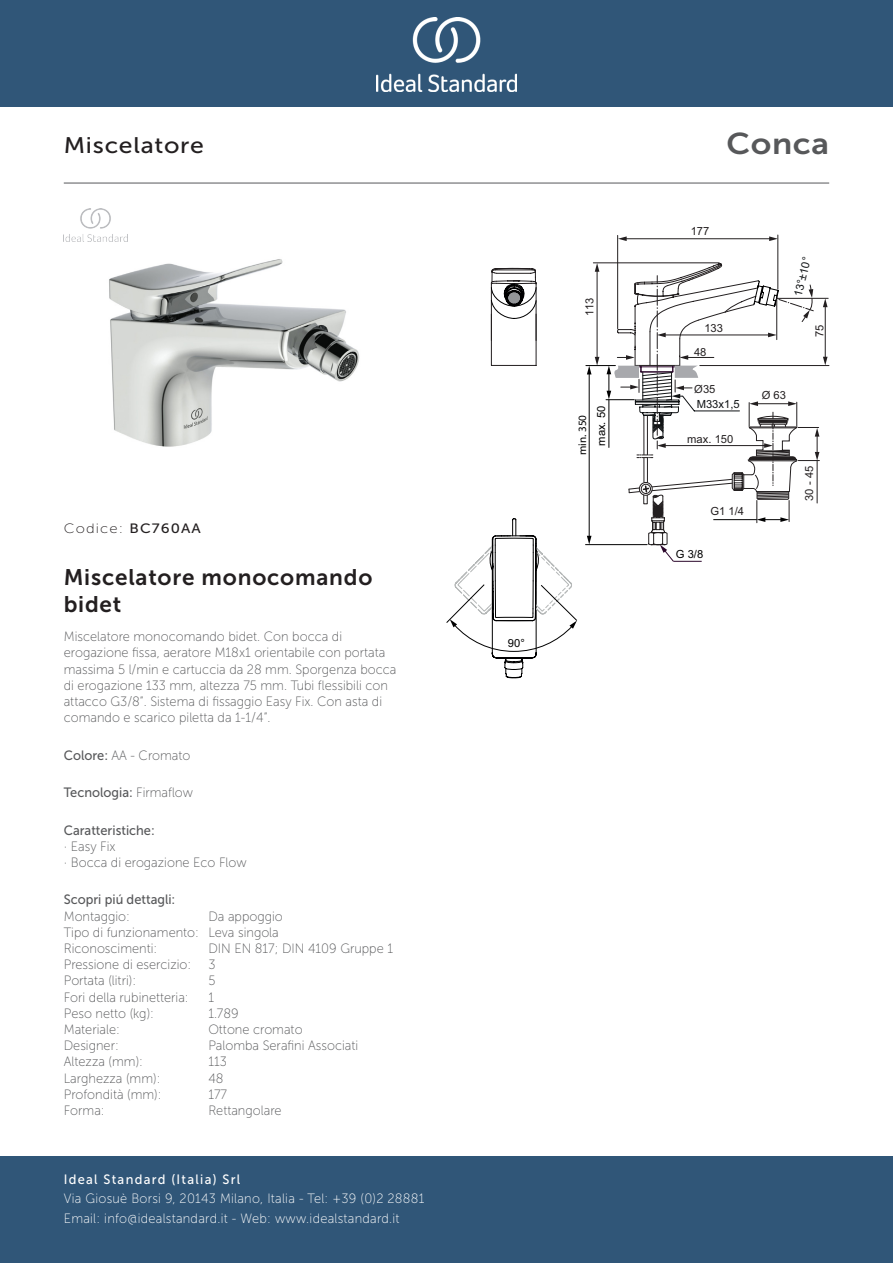
<style>
.page{position:relative;width:893px;height:1263px;background:#fff}
.page>*{position:absolute;margin:0;border:0;box-sizing:border-box;transform-origin:0 0}
._001_Produkttyp{font:30px "Museo Sans 700";letter-spacing:.02em;color:#57585a;scale:1.1 1}
.Article_Name{font:22.5px/27px "Museo Sans 700";letter-spacing:.035em;color:#231f20}
.t1{font:22.5px "Museo Sans 500";letter-spacing:.03em;color:#231f20;scale:1.1 1}
.Marketing_Descriptio{font:13.5px/16.2px "Museo Sans 100";color:#57585a;scale:.95 1}
.t2{font:13.5px/19.5px "Museo Sans 100";letter-spacing:.02em;color:#fff;scale:.95 1}
.Features{font:13.5px/16.2px "Museo Sans 100";color:#57585a;scale:.95 1}
.Technology{font:13.5px "Museo Sans 500";color:#57585a;scale:.95 1}
.Accreditations{font:13.5px "Museo Sans 100";color:#57585a;scale:.95 1}
.Designer{font:13.5px "Museo Sans 100";color:#57585a;scale:.95 1}
.Operation_Type{font:13.5px "Museo Sans 100";color:#57585a;scale:.95 1}
.t3{font:13.5px "Museo Sans 500";letter-spacing:.1em;color:#fff;scale:.95 1}
.Tap_Holes{font:13.5px "Museo Sans 100";color:#57585a;scale:.95 1}
.Material{font:13.5px "Museo Sans 100";color:#57585a;scale:.95 1}
.Operation_Pressure{font:13.5px "Museo Sans 100";color:#57585a;scale:.95 1}
.Mounting{font:13.5px "Museo Sans 100";color:#57585a;scale:.95 1}
.Net_Weight__kg{font:13.5px "Museo Sans 100";color:#57585a;scale:.95 1}
.Depth__mm{font:13.5px "Museo Sans 100";color:#57585a;scale:.95 1}
.Shape{font:13.5px "Museo Sans 100";color:#57585a;scale:.95 1}
.Colour{font:13.5px "Museo Sans 100";color:#57585a;scale:.95 1}
.Flow_Rate__litre{font:13.5px "Museo Sans 100";color:#57585a;scale:.95 1}
.Width__mm{font:13.5px "Museo Sans 100";color:#57585a;scale:.95 1}
.Height__mm{font:13.5px "Museo Sans 100";color:#57585a;scale:.95 1}
.t4{font:13.5px "Museo Sans 100";letter-spacing:.075em;color:#231f20;scale:1.1 1}
.t5{font:11.25px/23.9px "Arial";color:#231f20}
.t6{font:11.25px/14.9px "Arial";color:#101315}
.t7{font:11.25px/19px "Myriad Pro";color:#000001}
.t8{font:11.25px "Arial";color:#000001}
.s1{font-family:"Museo Sans 500"}
.s2{font-family:"Museo Sans 100"}
.s3{font-family:"Arial"}
.s4{color:#231f20}
</style>
<div class="page">
<div style="left:0;top:1157px;width:893px;height:106px;background:#305678"></div>
<div style="left:0;top:0;width:893px;height:107px;background:#305678"></div>
<img style="left:376px;top:18px;width:141px;height:73px">
<hr style="left:64px;top:183px;width:765px;height:1px;background:#57585a">
<img style="left:109px;top:259px;width:251px;height:188px">
<svg style="left:490px;top:268px;width:46px;height:98px"></svg>
<svg style="left:504px;top:280px;width:82px;height:398px"></svg>
<hr style="left:778px;top:235px;width:1px;height:54px;background:#231f20">
<hr style="left:617px;top:235px;width:1px;height:94px;background:#231f20">
<hr style="left:625px;top:238px;width:146px;height:1px;background:#231f20">
<svg style="left:769px;top:236px;width:9px;height:5px"></svg>
<svg style="left:618px;top:236px;width:9px;height:5px"></svg>
<hr style="left:777px;top:298px;width:51px;height:1px;background:#231f20">
<hr style="left:700px;top:365px;width:129px;height:1px;background:#231f20">
<hr style="left:585px;top:544px;width:62px;height:1px;background:#000001">
<svg style="left:446px;top:518px;width:131px;height:141px"></svg>
<svg style="left:586px;top:262px;width:241px;height:300px"></svg>
<img style="left:65px;top:208px;width:63px;height:34px">
<p class="t1" style="left:64px;top:133px;width:129px">Miscelatore</p>
<p class="_001_Produkttyp" style="left:726px;top:127px;width:95px">Conca</p>
<p class="t4" style="left:64px;top:521px;width:126px">Codice: <span class="s1">BC760AA</span></p>
<p class="Article_Name" style="left:64px;top:564px;width:310px">Miscelatore monocomando bidet</p>
<p class="Marketing_Descriptio" style="left:64px;top:629px;width:352px">Miscelatore monocomando bidet. Con bocca di erogazione fissa, aeratore M18x1 orientabile con portata massima 5 l/min e cartuccia da 28 mm. Sporgenza bocca di erogazione 133 mm, altezza 75 mm. Tubi flessibili con attacco G3/8”. Sistema di fissaggio Easy Fix. Con asta di comando e scarico piletta da 1-1/4”.</p>
<p class="Colour" style="left:64px;top:748px;width:135px"><span class="s1">Colore:</span> AA - Cromato</p>
<p class="Technology" style="left:64px;top:785px;width:138px">Tecnologia: <span class="s2">Firmaflow</span></p>
<p class="Features" style="left:64px;top:822px;width:194px"><span class="s1">Caratteristiche:<br></span>· Easy Fix<br>· Bocca di erogazione Eco Flow</p>
<p class="Technology" style="left:64px;top:892px;width:119px">Scopri piú dettagli:</p>
<p class="Mounting" style="left:64px;top:909px;width:71px">Montaggio:</p>
<p class="Mounting" style="left:208px;top:909px;width:80px">Da appoggio</p>
<p class="Operation_Type" style="left:64px;top:925px;width:228px">Tipo di funzionamento: Leva singola</p>
<p class="Accreditations" style="left:64px;top:941px;width:100px">Riconoscimenti:</p>
<p class="Accreditations" style="left:208px;top:941px;width:196px">DIN EN 817; DIN 4109 Gruppe 1</p>
<p class="Operation_Pressure" style="left:64px;top:957px;width:136px">Pressione di esercizio:</p>
<p class="Operation_Pressure" style="left:208px;top:957px;width:9px">3</p>
<p class="Flow_Rate__litre" style="left:64px;top:974px;width:78px">Portata (litri):</p>
<p class="Flow_Rate__litre" style="left:208px;top:974px;width:9px">5</p>
<p class="Tap_Holes" style="left:64px;top:990px;width:133px">Fori della rubinetteria:</p>
<p class="Tap_Holes" style="left:208px;top:990px;width:7px">1</p>
<p class="Net_Weight__kg" style="left:64px;top:1006px;width:96px">Peso netto (kg):</p>
<p class="Net_Weight__kg" style="left:208px;top:1006px;width:33px">1.789</p>
<p class="Material" style="left:64px;top:1022px;width:61px">Materiale:</p>
<p class="Material" style="left:208px;top:1022px;width:101px">Ottone cromato</p>
<p class="Designer" style="left:64px;top:1038px;width:59px">Designer:</p>
<p class="Designer" style="left:208px;top:1038px;width:159px">Palomba Serafini Associati</p>
<p class="Height__mm" style="left:64px;top:1055px;width:85px">Altezza (mm):</p>
<p class="Height__mm" style="left:208px;top:1055px;width:21px">113</p>
<p class="Width__mm" style="left:64px;top:1071px;width:103px">Larghezza (mm):</p>
<p class="Width__mm" style="left:208px;top:1071px;width:18px">48</p>
<p class="Depth__mm" style="left:64px;top:1087px;width:104px">Profondità (mm):</p>
<p class="Depth__mm" style="left:208px;top:1087px;width:21px">177</p>
<p class="Shape" style="left:64px;top:1103px;width:45px">Forma:</p>
<p class="Shape" style="left:208px;top:1103px;width:79px">Rettangolare</p>
<p class="t3" style="left:64px;top:1172px;width:187px">Ideal Standard (Italia) Srl</p>
<p class="t2" style="left:64px;top:1189px;width:381px">Via Giosuè Borsi 9, 20143 Milano, Italia - Tel: +39 (0)2 28881<br>Email: info@idealstandard.it - Web: www.idealstandard.it</p>
<p class="t5" style="left:578px;top:316px;width:19px;rotate:-90deg">113</p>
<p class="t7" style="left:572px;top:446px;width:41px;text-indent:-9px;rotate:-90deg">min. 350 <span class="s3">max. 50</span></p>
<p class="t8" style="left:508px;top:636px;width:18px">90°</p>
<p class="t5" style="left:691px;top:219px;width:20px">177</p>
<p class="t5" style="left:694px;top:316px;width:31px;text-indent:10px">133<br>48</p>
<p class="t6" style="left:694px;top:382px;width:47px"><span class="s4">Ø35<br></span>M33x1,5</p>
<p class="t5" style="left:687px;top:427px;width:48px">max. 150</p>
<p class="t5" style="left:710px;top:499px;width:35px">G1 1/4</p>
<p class="t8" style="left:676px;top:546px;width:29px">G 3/8</p>
<p class="t6" style="left:790px;top:294px;width:42px;rotate:-76deg">13°±10°</p>
<p class="t5" style="left:808px;top:337px;width:14px;rotate:-90deg">75</p>
<p class="t5" style="left:762px;top:383px;width:26px">Ø 63</p>
<p class="t5" style="left:797px;top:501px;width:36px;rotate:-90deg">30 - 45</p>
</div>
